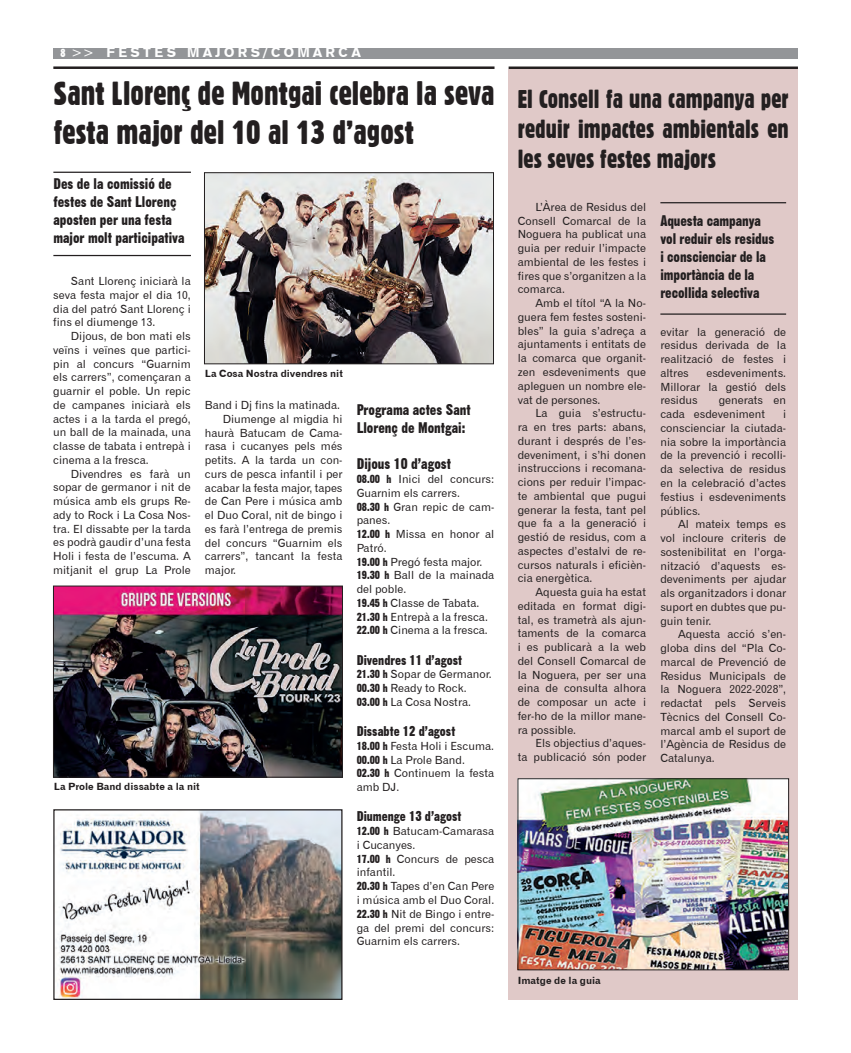
<style>
.page{position:relative;width:851px;height:1053px;background:#fff}
.page>*{position:absolute;margin:0;border:0;box-sizing:border-box;transform-origin:0 0}
.t1{font:32.5px/39px "Gothic 821 Condensed BT";color:#231f20}
.t2{font:25px/30px "Gothic 821 Condensed BT";color:#231f20;text-align:justify}
.t3{font:15px/18px "Gothic No 13 BT";color:#231f20}
.t4{font:13.75px "Gothic No 13 BT";color:#231f20}
.t5{font:13.75px "Gothic 725 BT Black A";letter-spacing:.25em;color:#fff}
.t6{font:11.25px/13.8px "Gothic 720 BT Roman B";color:#231f20;text-align:justify}
.t7{font:10px "Gothic 720 BT Bold B";color:#231f20}
.s1{font-family:"Gothic 821 Condensed BT";font-size:11.25px}
.s2{font-family:"Gothic 720 BT Roman B"}
.s3{font-family:"Gothic No 13 BT"}
</style>
<div class="page">
<div style="left:53px;top:48px;width:744px;height:10px;background:#939598"></div>
<img style="left:55px;top:811px;width:285px;height:186px">
<div style="left:53px;top:809px;width:289px;height:190px;border:1px solid #231f20"></div>
<hr style="left:53px;top:66px;width:441px;height:3px;background:#231f20">
<img style="left:206px;top:174px;width:285px;height:188px">
<div style="left:204px;top:172px;width:289px;height:192px;border:1px solid #231f20"></div>
<div style="left:508px;top:69px;width:289px;height:930px;background:#e0c9c8"></div>
<img style="left:519px;top:780px;width:267px;height:187px">
<div style="left:517px;top:778px;width:271px;height:191px;border:1px solid #231f20"></div>
<hr style="left:508px;top:66px;width:289px;height:3px;background:#231f20">
<hr style="left:660px;top:202px;width:126px;height:1px;background:#231f20">
<hr style="left:660px;top:313px;width:126px;height:2px;background:#231f20">
<img style="left:55px;top:588px;width:285px;height:187px">
<div style="left:53px;top:586px;width:289px;height:191px;border:1px solid #231f20"></div>
<hr style="left:53px;top:172px;width:138px;height:1px;background:#231f20">
<hr style="left:53px;top:255px;width:138px;height:1px;background:#231f20">
<p class="t5" style="left:61px;top:44px;width:301px"><span class="s1">8</span> <span class="s2">&gt;&gt;</span> FESTES MAJORS/COMARCA</p>
<p class="t1" style="left:53px;top:74px;width:442px">Sant Llorenç de Montgai celebra la seva festa major del 10 al 13 d’agost</p>
<p class="t3" style="left:53px;top:174px;width:133px">Des de la comissió de festes de Sant Llorenç aposten per una festa major molt participativa</p>
<p class="t6" style="left:53px;top:274px;width:139px;text-indent:18px">Sant Llorenç iniciarà la seva festa major el dia 10, dia del patró Sant Llorenç i fins el diumenge 13.</p>
<p class="t6" style="left:53px;top:329px;width:139px;text-indent:18px">Dijous, de bon mati els veïns i veïnes que partici&shy;pin al concurs “Guarnim els carrers”, començaran a guarnir el poble. Un repic de campanes iniciarà els actes i a la tarda el pregó, un ball de la mainada, una classe de tabata i entrepà i cinema a la fresca.</p>
<p class="t6" style="left:53px;top:466px;width:139px;text-indent:18px">Divendres es farà un sopar de germanor i nit de música amb els grups Re&shy;ady to Rock i La Cosa Nos&shy;tra. El dissabte per la tarda es podrà gaudir d’una festa Holi i festa de l’escuma. A mitjanit el grup La Prole</p>
<p class="t7" style="left:205px;top:367px;width:140px">La Cosa Nostra divendres nit</p>
<p class="t6" style="left:205px;top:398px;width:136px">Band i Dj fins la matinada.</p>
<p class="t6" style="left:205px;top:412px;width:139px;text-indent:18px">Diumenge al migdia hi haurà Batucam de Cama&shy;rasa i cucanyes pels més petits. A la tarda un con&shy;curs de pesca infantil i per acabar la festa major, tapes de Can Pere i música amb el Duo Coral, nit de bingo i es farà l’entrega de premis del concurs “Guarnim els carrers”, tancant la festa major.</p>
<p class="t7" style="left:54px;top:780px;width:147px">La Prole Band dissabte a la nit</p>
<p class="t3" style="left:356px;top:401px;width:115px">Programa actes Sant<br>Llorenç de Montgai:</p>
<p class="t3" style="left:356px;top:455px;width:96px">Dijous 10 d’agost</p>
<p class="t6" style="left:356px;top:472px;width:139px"><span class="s3">08.00 h</span> Inici del concurs:<br>Guarnim els carrers.</p>
<p class="t6" style="left:356px;top:499px;width:139px"><span class="s3">08.30 h</span> Gran repic de cam&shy;panes.</p>
<p class="t6" style="left:356px;top:527px;width:139px"><span class="s3">12.00 h</span> Missa en honor al<br>Patró.</p>
<p class="t6" style="left:356px;top:554px;width:127px"><span class="s3">19.00 h</span> Pregó festa major.</p>
<p class="t6" style="left:356px;top:568px;width:139px"><span class="s3">19.30 h</span> Ball de la mainada del poble.</p>
<p class="t6" style="left:356px;top:595px;width:124px"><span class="s3">19.45 h</span> Classe de Tabata.</p>
<p class="t6" style="left:356px;top:609px;width:133px"><span class="s3">21.30 h</span> Entrepà a la fresca.</p>
<p class="t6" style="left:356px;top:623px;width:133px"><span class="s3">22.00 h</span> Cinema a la fresca.</p>
<p class="t4" style="left:356px;top:651px;width:107px">Divendres 11 d’agost</p>
<p class="t6" style="left:356px;top:667px;width:136px"><span class="s3">21.30 h</span> Sopar de Germanor.</p>
<p class="t6" style="left:356px;top:681px;width:111px"><span class="s3">00.30 h</span> Ready to Rock.</p>
<p class="t6" style="left:356px;top:695px;width:116px"><span class="s3">03.00 h</span> La Cosa Nostra.</p>
<p class="t4" style="left:356px;top:722px;width:100px">Dissabte 12 d’agost</p>
<p class="t6" style="left:356px;top:739px;width:139px"><span class="s3">18.00 h</span> Festa Holi i Escuma.</p>
<p class="t6" style="left:356px;top:752px;width:110px"><span class="s3">00.00 h</span> La Prole Band.</p>
<p class="t6" style="left:356px;top:766px;width:139px"><span class="s3">02.30 h</span> Continuem la festa amb DJ.</p>
<p class="t4" style="left:356px;top:808px;width:106px">Diumenge 13 d’agost</p>
<p class="t6" style="left:356px;top:824px;width:139px"><span class="s3">12.00 h</span> Batucam-Camarasa i Cucanyes.</p>
<p class="t6" style="left:356px;top:851px;width:139px"><span class="s3">17.00 h</span> Concurs de pesca infantil.</p>
<p class="t6" style="left:356px;top:879px;width:139px"><span class="s3">20.30 h</span> Tapes d’en Can Pere i música amb el Duo Coral.</p>
<p class="t6" style="left:356px;top:906px;width:139px"><span class="s3">22.30 h</span> Nit de Bingo i entre&shy;ga del premi del concurs:<br>Guarnim els carrers.</p>
<p class="t2" style="left:517px;top:84px;width:272px">El Consell fa una campanya per reduir impactes ambientals en les seves festes majors</p>
<p class="t6" style="left:517px;top:200px;width:130px;text-indent:18px">L’Àrea de Residus del Consell Comarcal de la Noguera ha publicat una guia per reduir l’impacte ambiental de les festes i fires que s’organitzen a la comarca.</p>
<p class="t6" style="left:517px;top:296px;width:130px;text-indent:18px">Amb el títol “A la No&shy;guera fem festes sosteni&shy;bles” la guia s’adreça a ajuntaments i entitats de la comarca que organit&shy;zen esdeveniments que apleguen un nombre ele&shy;vat de persones.</p>
<p class="t6" style="left:517px;top:406px;width:130px;text-indent:18px">La guia s’estructu&shy;ra en tres parts: abans, durant i després de l’es&shy;deveniment, i s’hi donen instruccions i recomana&shy;cions per reduir l’impac&shy;te ambiental que pugui generar la festa, tant pel que fa a la generació i gestió de residus, com a aspectes d’estalvi de re&shy;cursos naturals i eficièn&shy;cia energètica.</p>
<p class="t6" style="left:517px;top:585px;width:130px;text-indent:18px">Aquesta guia ha estat editada en format digi&shy;tal, es trametrà als ajun&shy;taments de la comarca i es publicarà a la web del Consell Comarcal de la Noguera, per ser una eina de consulta alhora de composar un acte i fer-ho de la millor mane&shy;ra possible.</p>
<p class="t6" style="left:517px;top:736px;width:130px;text-align:right">Els objectius d’aques-<br>ta publicació són poder</p>
<p class="t3" style="left:660px;top:211px;width:115px">Aquesta campanya vol reduir els residus i conscienciar de la importància de la</p>
<p class="t3" style="left:660px;top:283px;width:101px">recollida selectiva</p>
<p class="t6" style="left:660px;top:325px;width:127px">evitar la generació de residus derivada de la realització de festes i altres</p>
<p class="t6" style="left:660px;top:366px;width:127px;text-indent:46px">esdeveniments.<br>Millorar la gestió dels residus</p>
<p class="t6" style="left:660px;top:393px;width:127px;text-indent:58px">generats en cada esdeveniment</p>
<p class="t6" style="left:660px;top:407px;width:127px;text-indent:123px">i conscienciar la ciutada&shy;nia sobre la importància de la prevenció i recolli&shy;da selectiva de residus en la celebració d’actes festius i esdeveniments públics.</p>
<p class="t6" style="left:660px;top:517px;width:127px;text-indent:18px">Al mateix temps es vol incloure criteris de sostenibilitat en l’orga&shy;nització d’aquests es&shy;deveniments per ajudar als organitzadors i donar suport en dubtes que pu&shy;guin tenir.</p>
<p class="t6" style="left:660px;top:627px;width:127px;text-indent:18px">Aquesta acció s’en&shy;globa dins del “Pla Co&shy;marcal de Prevenció de Residus Municipals de la Noguera 2022-2028”, redactat pels Serveis Tècnics del Consell Co&shy;marcal amb el suport de l’Agència de Residus de Catalunya.</p>
<p class="t7" style="left:517px;top:974px;width:85px">Imatge de la guia</p>
</div>
